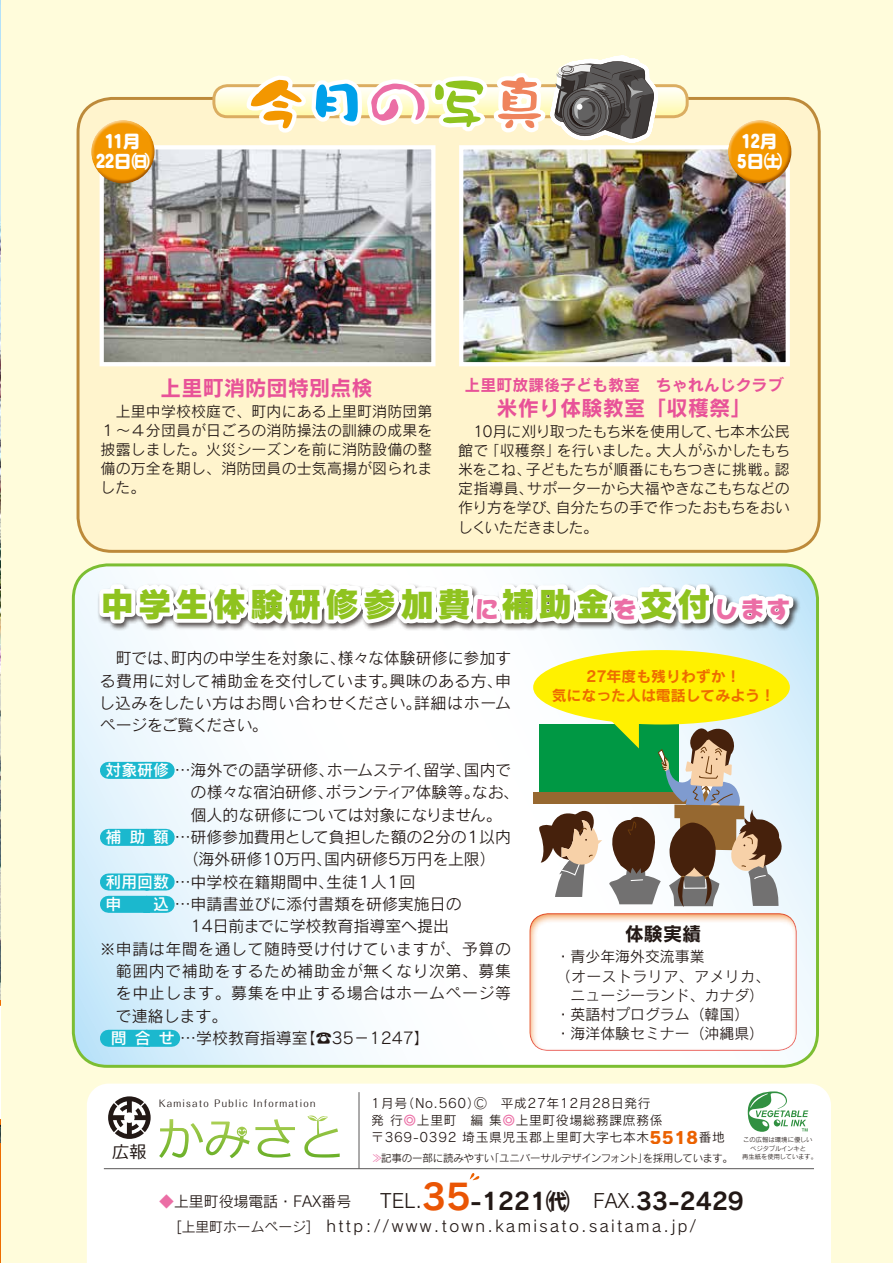
<style>
.page{position:relative;width:893px;height:1263px;background:#fff}
.page>*{position:absolute;margin:0;border:0;box-sizing:border-box;transform-origin:0 0}
.t1{font:34.05px "Rodin Happy Pro EB";letter-spacing:.1em;color:#8fc31f}
.t2{font:23.4px "Rodin Pro N B";color:#221815}
.t3{font:21.3px "Rodin Pro N B";color:#e85298}
.t4{font:19.2px "Rodin Pro N M";color:#221815}
.t5{font:19.2px "Rodin Pro N B";color:#221815}
.t6{font:17.85px/20.2px "Seurat Pro N EB";color:#fff}
.t7{font:16.95px "Meiryo";color:#221815}
.t8{font:16.65px "Rodin Pro N EB";color:#eb6100}
.t9{font:15.9px/22.4px "Rodin Pro N M";color:#221815}
.t10{font:15.9px "Rodin Pro N M";letter-spacing:.035em;color:#221815}
.t11{font:15.9px "Rodin Pro N M";letter-spacing:.15em;color:#221815}
.t12{font:15.9px/22.4px "Rodin Pro N M";letter-spacing:.02em;color:#221815}
.t13{font:15.9px "Rodin Pro N B";color:#e85298}
.t14{font:15.9px "Rodin Pro N M";letter-spacing:-.02em;color:#221815}
.t15{font:15.9px "Rodin Pro N DB";color:#fff}
.t16{font:14.85px/19.2px "Rodin Pro N M";color:#221815;text-align:justify}
.t17{font:14.85px/19.2px "Rodin Pro N M";letter-spacing:-.03em;color:#221815}
.t18{font:14.85px/19.2px "Rodin Pro N B";color:#ed6c00;text-align:center}
.t19{font:14.85px/19.2px "Rodin Pro N M";letter-spacing:-.025em;color:#221815}
.t20{font:14.85px/19.2px "Rodin Pro N M";letter-spacing:-.035em;color:#221815}
.t21{font:13.8px "Rodin Pro N M";color:#221815}
.t22{font:12.75px/17px "Rodin Pro N M";letter-spacing:.05em;color:#221815}
.t23{font:10.5px "Rodin Pro N M";letter-spacing:-.04em;color:#221815}
.t24{font:10.5px "Rodin Pro N M";letter-spacing:-.02em;color:#221815}
.t25{font:9.6px "Folk Pro";letter-spacing:.13em;color:#221815}
.t26{font:6.45px/8.6px "Rodin Pro N M";letter-spacing:-.01em;color:#221815;text-align:center}
.s1{font-size:23.85px;color:#eb6ea5}
.s2{font-family:"Rodin Pro N DB";color:#fff}
.s3{color:#eb6ea5}
.s4{font-family:"Rodin Pro N M";font-size:19.2px}
.s5{font-size:35.1px;color:#ea5504}
</style>
<div class="page">
<img style="left:0;top:0;width:1px;height:1144px">
<div style="left:0;top:1144px;width:14px;height:119px;background:#ed6c00"></div>
<svg style="left:0;top:1000px;width:1px;height:127px"></svg>
<img style="left:0;top:126px;width:1px;height:145px">
<div style="left:1px;top:0;width:892px;height:1263px;background:#fffcdb"></div>
<div style="left:87px;top:1083px;width:744px;height:180px;background:#fff"></div>
<svg style="left:108px;top:1096px;width:236px;height:68px;background:#e7ecdf"></svg>
<svg style="left:470px;top:1171px;width:10px;height:9px"></svg>
<hr style="left:104px;top:1168px;width:710px;height:1px;background:#595757">
<hr style="left:359px;top:1092px;width:1px;height:77px;background:#595757">
<svg style="left:748px;top:1091px;width:60px;height:41px;background:#bddbc2"></svg>
<svg style="left:73px;top:567px;width:744px;height:499px;background:#e7f5f7"></svg>
<div style="left:78px;top:98px;width:741px;height:453px;background:#fff4cd;border-radius:34px"></div>
<svg style="left:299px;top:55px;width:421px;height:312px"></svg>
<svg style="left:214px;top:60px;width:473px;height:80px"></svg>
<img style="left:464px;top:150px;width:321px;height:211px">
<div style="left:459px;top:145px;width:331px;height:221px;border:4px solid #fff"></div>
<img style="left:105px;top:150px;width:325px;height:211px">
<div style="left:100px;top:145px;width:335px;height:221px;border:4px solid #fff"></div>
<div style="left:726px;top:118px;width:65px;height:50px;background:#fff;opacity:.75"></div>
<div style="left:728px;top:130px;width:64px;height:54px;background:#94733b;opacity:.75"></div>
<div style="left:89px;top:118px;width:65px;height:50px;background:#fff;opacity:.75"></div>
<div style="left:92px;top:130px;width:63px;height:54px;background:#94733b;opacity:.75"></div>
<svg style="left:108px;top:1030px;width:64px;height:17px"></svg>
<div style="left:527px;top:912px;width:270px;height:139px;background:#ed6c00;opacity:.75"></div>
<svg style="left:95px;top:545px;width:708px;height:368px;background:#dee7d4"></svg>
<p class="t6" style="left:96px;top:130px;width:55px;text-align:center">11月<br>22日㈰</p>
<p class="t6" style="left:737px;top:130px;width:46px">12月<br>５日㈯</p>
<h3 class="t3" style="left:160px;top:373px;width:214px">上里町消防団特別点検</h3>
<p class="t16" style="left:101px;top:401px;width:333px">　上里中学校校庭で、町内にある上里町消防団第１～４分団員が日ごろの消防操法の訓練の成果を披露しました。火災シーズンを前に消防設備の整備の万全を期し、消防団員の士気高揚が図られました。</p>
<p class="t13" style="left:465px;top:374px;width:320px">上里町放課後子ども教室　ちゃれんじクラブ</p>
<h3 class="t3" style="left:496px;top:394px;width:257px">米作り体験教室「収穫祭「</h3>
<p class="t16" style="left:715px;top:421px;width:76px">七本木公民</p>
<p class="t17" style="left:656px;top:421px;width:135px;text-indent:-198px">　10月に刈り取ったもち米を使用して、<br>大人がふかしたもち</p>
<p class="t16" style="left:458px;top:440px;width:32px">館で</p>
<p class="t16" style="left:484px;top:440px;width:78px">「収穫祭」</p>
<p class="t16" style="left:557px;top:440px;width:105px">を行いました。</p>
<p class="t16" style="left:526px;top:459px;width:254px">子どもたちが順番にもちつきに挑戦。</p>
<p class="t19" style="left:527px;top:459px;width:264px;text-indent:-69px">米をこね、<br>サポーターから大福やきなこもちなどの</p>
<p class="t16" style="left:775px;top:459px;width:16px">認</p>
<p class="t16" style="left:458px;top:479px;width:77px">定指導員、</p>
<p class="t16" style="left:556px;top:498px;width:236px">自分たちの手で作ったおもちをおい</p>
<p class="t20" style="left:458px;top:498px;width:141px">作り方を学び、<br>しくいただきました。</p>
<h1 class="t1" style="left:100px;top:580px;width:691px">中学生体験研修参加費<span class="s1">に</span>補助金<span class="s1">を</span>交付<span class="s1">します</span></h1>
<p class="t9" style="left:338px;top:647px;width:175px">様々な体験研修に参加す</p>
<p class="t9" style="left:171px;top:647px;width:176px">町内の中学生を対象に、</p>
<p class="t12" style="left:100px;top:647px;width:413px">　町では、<br>る費用に対して補助金を交付しています興味のある方申、</p>
<p class="t18" style="left:552px;top:666px;width:225px">27年度も残りわずか!<br>気になった人は電話してみよう!</p>
<p class="t9" style="left:381px;top:669px;width:17px">。</p>
<p class="t9" style="left:99px;top:691px;width:324px">し込みをしたい方はお問い合わせください。ページをご覧ください。</p>
<p class="t9" style="left:414px;top:691px;width:99px">詳細はホーム</p>
<p class="t9" style="left:105px;top:758px;width:231px"><span class="s2">対象研修</span> …海外での語学研修、</p>
<p class="t9" style="left:464px;top:758px;width:49px">国内で</p>
<p class="t14" style="left:327px;top:760px;width:146px">ホームステイ留学、</p>
<p class="t9" style="left:415px;top:758px;width:17px">、</p>
<p class="t15" style="left:105px;top:826px;width:41px">補助</p>
<p class="t9" style="left:325px;top:781px;width:156px">ボランティア体験等。</p>
<p class="t9" style="left:191px;top:781px;width:144px">の様々な宿泊研修、</p>
<p class="t9" style="left:191px;top:803px;width:313px">個人的な研修については対象になりません。</p>
<p class="t9" style="left:153px;top:825px;width:359px"><span class="s2">額</span> …研修参加費用として負担した額の２分の１以内</p>
<p class="t9" style="left:472px;top:781px;width:49px">なお、</p>
<p class="t9" style="left:326px;top:848px;width:91px;text-indent:-144px">（海外研修10万円、<br>生徒１人１回</p>
<p class="t9" style="left:324px;top:848px;width:173px">国内研修５万円を上限(</p>
<p class="t9" style="left:105px;top:870px;width:230px"><span class="s2">利用回数</span> …中学校在籍期間中、</p>
<p class="t9" style="left:105px;top:892px;width:358px"><span class="s2">申　　込</span> …申請書並びに添付書類を研修実施日の</p>
<p class="t9" style="left:191px;top:915px;width:260px">14日前までに学校教育指導室へ提出</p>
<p class="t10" style="left:100px;top:938px;width:413px">※申請は年間を通して随時受け付けていますが、予算の</p>
<p class="t10" style="left:116px;top:961px;width:397px">範囲内で補助をするため補助金が無くなり次第、募集</p>
<p class="t10" style="left:116px;top:983px;width:397px">を中止します。募集を中止する場合はホームページ等</p>
<p class="t9" style="left:116px;top:1004px;width:113px">で連絡します。</p>
<p class="t9" style="left:300px;top:1026px;width:131px">】☎35－1247【</p>
<p class="t15" style="left:111px;top:1027px;width:41px">問合</p>
<p class="t9" style="left:159px;top:1026px;width:151px"><span class="s2">せ</span> …学校教育指導室</p>
<p class="t5" style="left:625px;top:920px;width:78px">体験実績</p>
<p class="t16" style="left:556px;top:947px;width:216px;text-align:left">・青少年海外交流事業<br>（オーストラリア、アメリカ、　ニュージーランド、カナダ(・英語村プログラム（韓国(<br>・海洋体験セミナー（沖縄県(</p>
<p class="t7" style="left:112px;top:1140px;width:36px">広報</p>
<p class="t25" style="left:253px;top:1095px;width:63px">Information</p>
<p class="t25" style="left:159px;top:1095px;width:51px">Kamisato</p>
<p class="t25" style="left:215px;top:1095px;width:35px">Public</p>
<p class="t22" style="left:402px;top:1094px;width:250px">（No.560 Ⓒ）　平成27年12月28日発行</p>
<p class="t22" style="left:372px;top:1094px;width:292px">1月号<br>発行<span class="s3">◎</span>上里町　編集<span class="s3">◎</span>上里町役場総務課庶務係</p>
<p class="t8" style="left:650px;top:1126px;width:50px">5518</p>
<p class="t22" style="left:699px;top:1128px;width:28px">番地</p>
<p class="t22" style="left:372px;top:1128px;width:279px">〒369-0392 埼玉県児玉郡上里町大字七本木</p>
<p class="t26" style="left:742px;top:1135px;width:76px">この広報は環境に優しいベジタブルインキと<br>再生紙を使用しています。</p>
<h2 class="t2" style="left:629px;top:1185px;width:116px"><span class="s4">.</span>33-2429</h2>
<p class="t24" style="left:371px;top:1151px;width:125px"><span class="s3">≫</span>記事の一部に読みやすい</p>
<p class="t23" style="left:489px;top:1151px;width:246px">「ユニバーサルデザインフォントを採用しています。</p>
<p class="t24" style="left:638px;top:1151px;width:12px">」</p>
<h2 class="t2" style="left:415px;top:1185px;width:156px"><span class="s4">.</span><span class="s5">35</span>-1221㈹</h2>
<p class="t4" style="left:380px;top:1188px;width:37px">TEL</p>
<p class="t4" style="left:593px;top:1188px;width:38px">FAX</p>
<p class="t16" style="left:159px;top:1191px;width:194px"><span class="s3">◆</span>上里町役場電話・FAX番号</p>
<p class="t11" style="left:326px;top:1215px;width:371px">http://www.town.kamisato.saitama.jp/</p>
<p class="t21" style="left:176px;top:1217px;width:137px">[上里町ホームページ]</p>
</div>
